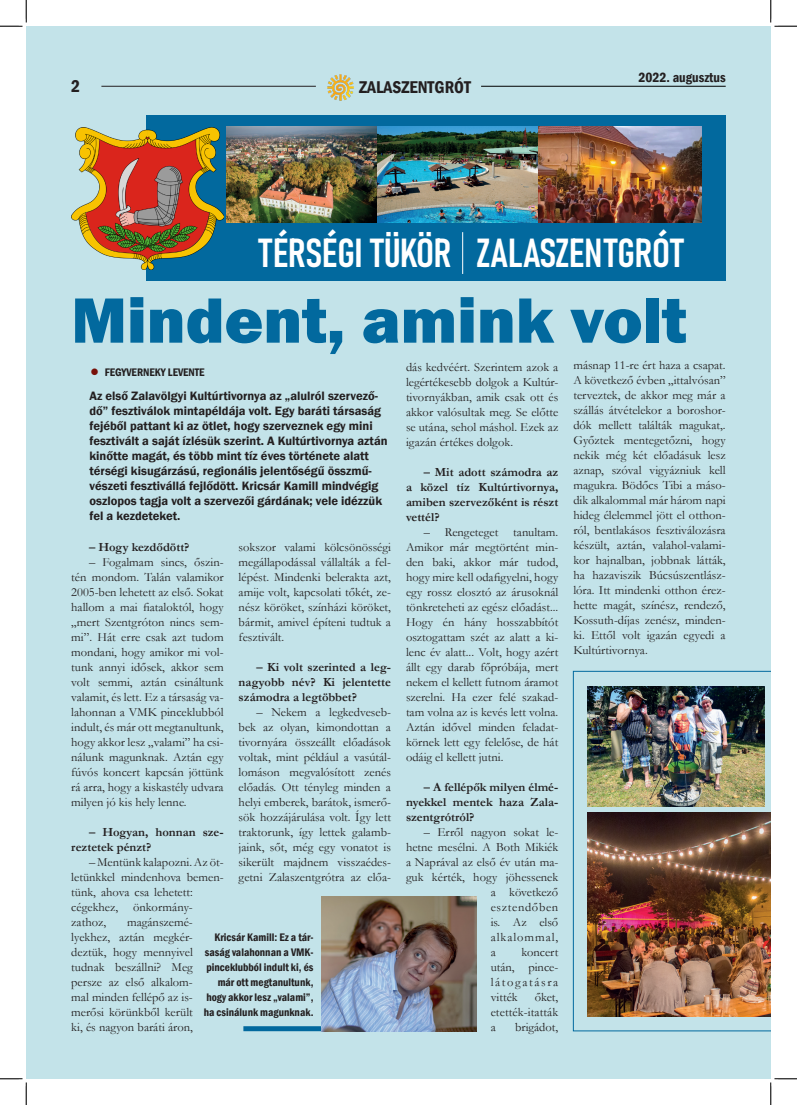
<style>
.page{position:relative;width:797px;height:1105px;background:#fff}
.page>*{position:absolute;margin:0;border:0;box-sizing:border-box;transform-origin:0 0}
.Főcím{font:800 66.25px "Franklin Gothic";color:#02699e}
.Alcím{font:40px "Bahnschrift";color:#fff}
.t1{font:600 condensed 17.5px "Franklin Gothic";color:#231f20}
.t2{font:600 condensed 13.75px "Franklin Gothic";color:#231f20}
.Törzsszöveg{font:12.5px/15px "Garamond";color:#231f20;text-align:justify}
.Lead{font:600 12.5px/15px "Franklin Gothic";color:#231f20}
.Törzsszöveg-2{font:700 12.5px/15px "Garamond";color:#231f20;text-align:justify}
.Képaláírás{font:600 condensed 11.25px/15px "Franklin Gothic";color:#231f20;text-align:right}
.s1{font-family:"Garamond";font-weight:400;font-stretch:normal;font-size:15px;color:#771009}
</style>
<div class="page">
<div style="left:26px;top:26px;width:744px;height:1053px;background:#c3e3e9"></div>
<div style="left:146px;top:115px;width:579px;height:165px;background:#02699e"></div>
<img style="left:227px;top:126px;width:474px;height:96px">
<img style="left:71px;top:128px;width:153px;height:142px">
<hr style="left:462px;top:232px;width:1px;height:42px;background:#fff">
<div style="left:243px;top:1026px;width:92px;height:5px;background:#02699e"></div>
<img style="left:321px;top:896px;width:155px;height:135px">
<svg style="left:573px;top:671px;width:197px;height:360px"></svg>
<img style="left:587px;top:686px;width:177px;height:120px">
<img style="left:587px;top:812px;width:183px;height:204px">
<img style="left:327px;top:74px;width:27px;height:27px">
<hr style="left:101px;top:86px;width:215px;height:1px;background:#231f20">
<hr style="left:481px;top:86px;width:244px;height:1px;background:#000">
<svg style="left:0;top:0;width:27px;height:27px"></svg>
<svg style="left:0;top:1078px;width:27px;height:27px"></svg>
<svg style="left:770px;top:0;width:27px;height:27px"></svg>
<svg style="left:770px;top:1078px;width:27px;height:27px"></svg>
<h3 class="t1" style="left:71px;top:74px;width:10px">2</h3>
<h3 class="t1" style="left:359px;top:75px;width:113px">ZALASZENTGRÓT</h3>
<p class="t2" style="left:638px;top:69px;width:89px">2022. augusztus</p>
<p class="Alcím" style="left:258px;top:223px;width:427px">TÉRSÉGI TÜKÖR ZALASZENTGRÓT</p>
<p class="Főcím" style="left:71px;top:278px;width:617px">Mindent, amink volt</p>
<p class="Képaláírás" style="left:90px;top:365px;width:116px"><span class="s1">●</span> FEGYVERNEKY LEVENTE</p>
<p class="Lead" style="left:89px;top:389px;width:300px">Az első Zalavölgyi Kultúrtivornya az „alulról szervező&shy;dő” fesztiválok mintapéldája volt. Egy baráti társaság fejéből pattant ki az ötlet, hogy szerveznek egy mini fesztivált a saját ízlésük szerint. A Kultúrtivornya aztán kinőtte magát, és több mint tíz éves története alatt térségi kisugárzású, regionális jelentőségű összmű&shy;vészeti fesztivállá fejlődött. Kricsár Kamill mindvégig oszlopos tagja volt a szervezői gárdának; vele idézzük fel a kezdeteket.</p>
<p class="Törzsszöveg-2" style="left:89px;top:539px;width:102px">– Hogy kezdődött?</p>
<p class="Törzsszöveg" style="left:71px;top:554px;width:154px;text-indent:18px">– Fogalmam sincs, őszin&shy;tén mondom. Talán valamikor 2005-ben lehetett az első. Sokat hallom a mai fiataloktól, hogy „mert Szentgróton nincs sem&shy;mi”. Hát erre csak azt tudom mondani, hogy amikor mi vol&shy;tunk annyi idősek, akkor sem volt semmi, aztán csináltunk valamit, és lett. Ez a társaság va&shy;lahonnan a VMK pinceklubból indult, és már ott megtanultunk, hogy akkor lesz „valami” ha csi&shy;nálunk magunknak. Aztán egy fúvós koncert kapcsán jöttünk rá arra, hogy a kiskastély udvara milyen jó kis hely lenne.</p>
<p class="Törzsszöveg-2" style="left:71px;top:824px;width:154px;text-indent:18px">– Hogyan, honnan sze&shy;reztetek pénzt?</p>
<p class="Törzsszöveg" style="left:71px;top:854px;width:154px;text-align:left;text-indent:18px">– Mentünk kalapozni. Az öt&shy;letünkkel mindenhova bemen&shy;tünk, ahova csa lehetett: cégekhez, önkormány&shy;zathoz,</p>
<p class="Törzsszöveg" style="left:239px;top:539px;width:154px">sokszor valami kölcsönösségi megállapodással vállalták a fel&shy;lépést. Mindenki belerakta azt, amije volt, kapcsolati tőkét, ze&shy;nész köröket, színházi köröket, bármit, amivel építeni tudtuk a fesztivált.</p>
<p class="Törzsszöveg-2" style="left:239px;top:659px;width:154px;text-indent:18px">– Ki volt szerinted a leg&shy;nagyobb név? Ki jelentette számodra a legtöbbet?</p>
<p class="Törzsszöveg" style="left:239px;top:704px;width:154px;text-indent:18px">– Nekem a legkedveseb&shy;bek az olyan, kimondottan a tivornyára összeállt előadások voltak, mint például a vasútál&shy;lomáson megvalósított zenés előadás. Ott tényleg minden a helyi emberek, barátok, ismerő&shy;sök hozzájárulása volt. Így lett traktorunk, így lettek galamb&shy;jaink, sőt, még egy vonatot is sikerült majdnem visszaédes&shy;getni Zalaszentgrótra az előa-</p>
<p class="Törzsszöveg" style="left:71px;top:914px;width:123px;text-indent:56px">magánszemé&shy;lyekhez, aztán megkér&shy;deztük, hogy mennyivel tudnak beszállni? Meg persze az első alkalom&shy;mal minden fellépő az is&shy;merősi körünkből került ki, és nagyon baráti áron,</p>
<p class="Képaláírás" style="left:204px;top:930px;width:111px">Kricsár Kamill: Ez a tár&shy;saság valahonnan a VMK&shy;pinceklubból indult ki, és már ott megtanultunk, hogy akkor lesz „valami”, ha csinálunk magunknak.</p>
<p class="Törzsszöveg" style="left:406px;top:359px;width:154px">dás kedvéért. Szerintem azok a legértékesebb dolgok a Kultúr&shy;tivornyákban, amik csak ott és akkor valósultak meg. Se előtte se utána, sehol máshol. Ezek az igazán értékes dolgok.</p>
<p class="Törzsszöveg-2" style="left:406px;top:464px;width:154px;text-indent:18px">– Mit adott számodra az a közel tíz Kultúrtivornya, amiben szervezőként is részt vettél?</p>
<p class="Törzsszöveg" style="left:406px;top:524px;width:154px;text-indent:18px">– Rengeteget tanultam.<br>Amikor már megtörtént min&shy;den baki, akkor már tudod, hogy mire kell odafigyelni, hogy egy rossz elosztó az árusoknál tönkreteheti az egész előadást...<br>Hogy én hány hosszabbítót osztogattam szét az alatt a ki&shy;lenc év alatt... Volt, hogy azért állt egy darab főpróbája, mert nekem el kellett futnom áramot szerelni. Ha ezer felé szakad&shy;tam volna az is kevés lett volna.<br>Aztán idővel minden feladat&shy;körnek lett egy felelőse, de hát odáig el kellett jutni.</p>
<p class="Törzsszöveg-2" style="left:406px;top:779px;width:154px;text-indent:18px">– A fellépők milyen élmé&shy;nyekkel mentek haza Zala&shy;szentgrótról?</p>
<p class="Törzsszöveg" style="left:406px;top:824px;width:154px;text-indent:18px">– Erről nagyon sokat le&shy;hetne mesélni. A Both Mikiék a Naprával az első év után ma&shy;guk kérték, hogy jöhessenek</p>
<p class="Törzsszöveg" style="left:490px;top:884px;width:69px">a következő esztendőben is. Az első alkalommal, a</p>
<p class="Törzsszöveg" style="left:490px;top:944px;width:69px;text-indent:31px">koncert után, pince&shy;látogatásra vitték</p>
<p class="Törzsszöveg" style="left:490px;top:989px;width:69px;text-indent:44px">őket, etették-itatták a</p>
<p class="Törzsszöveg" style="left:515px;top:1019px;width:45px">brigádot,</p>
<p class="Törzsszöveg" style="left:573px;top:357px;width:154px">másnap 11-re ért haza a csapat.<br>A következő évben „ittalvósan” terveztek, de akkor meg már a szállás átvételekor a boroshor&shy;dók mellett találták magukat,.<br>Győztek mentegetőzni, hogy nekik még két előadásuk lesz aznap, szóval vigyázniuk kell magukra. Bödőcs Tibi a máso&shy;dik alkalommal már három napi hideg élelemmel jött el otthon&shy;ról, bentlakásos fesztiválozásra készült, aztán, valahol-valami&shy;kor hajnalban, jobbnak látták, ha hazaviszik Búcsúszentlász&shy;lóra. Itt mindenki otthon érez&shy;hette magát, színész, rendező, Kossuth-díjas zenész, minden&shy;ki. Ettől volt igazán egyedi a Kultúrtivornya.</p>
</div>
